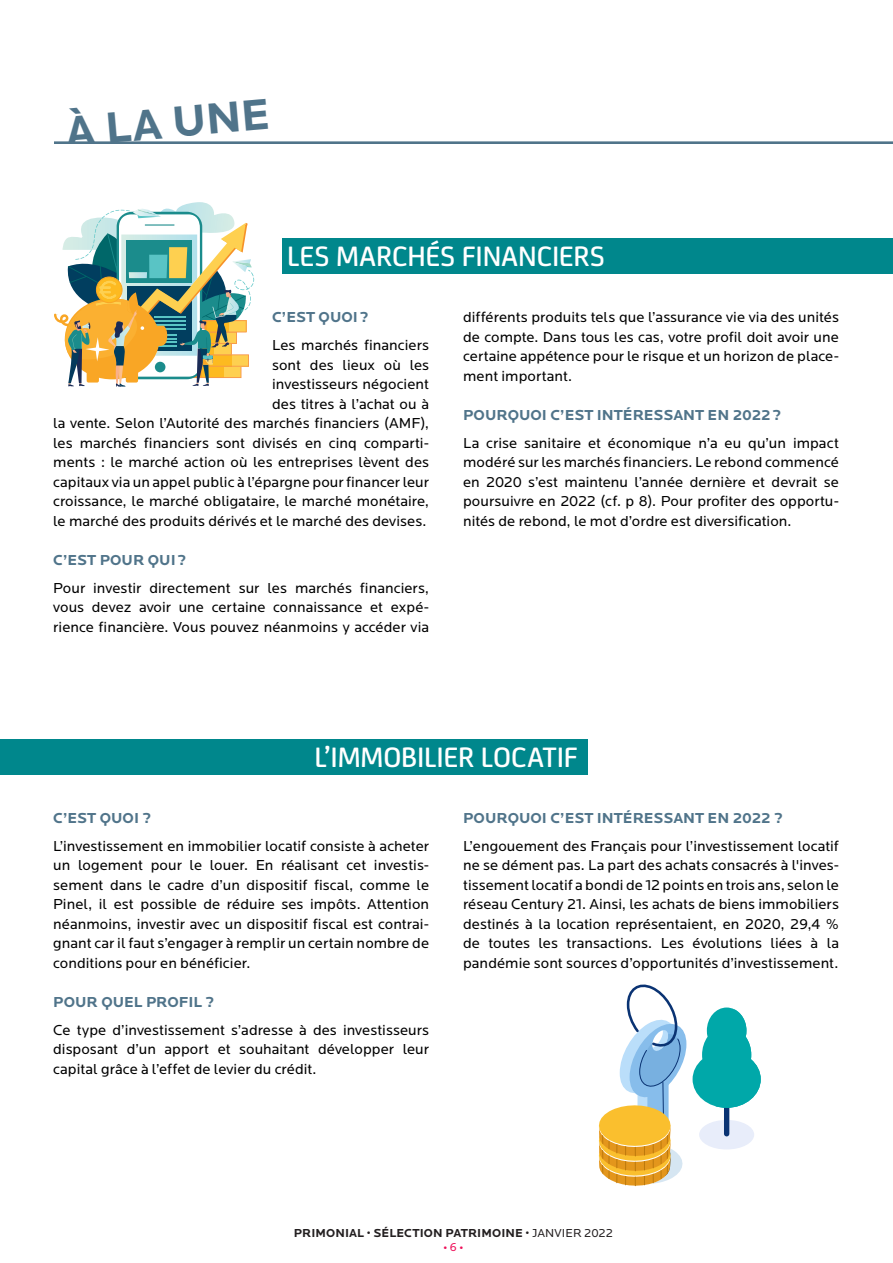
<style>
.page{position:relative;width:893px;height:1263px;background:#fff}
.page>*{position:absolute;margin:0;border:0;box-sizing:border-box;transform-origin:0 0}
.t1{font:700 45px "Locator";color:#50748a}
.t2{font:500 30px "FS Joey";letter-spacing:-.005em;color:#fff}
.t3{font:15px/19.5px "Locator";letter-spacing:.005em;color:#000001;text-align:justify}
.t4{font:700 15px "Locator";color:#50748a}
.t5{font:700 12px "Locator";letter-spacing:.005em;color:#231f20}
.t6{font:12px "Locator";color:#ee1059}
.s1{font-weight:300}
.s2{font-weight:400}
</style>
<div class="page">
<div style="left:282px;top:238px;width:611px;height:36px;background:#00878c"></div>
<div style="left:0;top:739px;width:588px;height:35px;background:#00878c"></div>
<hr style="left:54px;top:141px;width:839px;height:3px;background:#50748a">
<svg style="left:598px;top:984px;width:89px;height:203px"></svg>
<div style="left:699px;top:1120px;width:55px;height:29px;background:#e8edfa;border-radius:50%"></div>
<div style="left:724px;top:1093px;width:5px;height:43px;background:#0a3373;border-radius:3px"></div>
<svg style="left:693px;top:1007px;width:68px;height:101px"></svg>
<svg style="left:54px;top:202px;width:200px;height:185px"></svg>
<p class="t1" style="left:63px;top:106px;width:206px;rotate:-5deg">À LA UNE</p>
<p class="t2" style="left:287px;top:234px;width:319px">LES MARCHÉS FINANCIERS</p>
<p class="t4" style="left:272px;top:308px;width:98px">C’EST QUOI?</p>
<p class="t3" style="left:53px;top:336px;width:377px;text-align:right">Les marchés financiers<br>sont des lieux où les<br>investisseurs négocient<br>des titres à l’achat ou à<br>la vente. Selon l’Autorité des marchés financiers (AMF), les marchés financiers sont divisés en cinq comparti&shy;ments : le marché action où les entreprises lèvent des capitaux via un appel public à l’épargne pour financer leur croissance, le marché obligataire, le marché monétaire, le marché des produits dérivés et le marché des devises.</p>
<p class="t4" style="left:53px;top:551px;width:135px">C’EST POUR QUI?</p>
<p class="t3" style="left:53px;top:578px;width:377px">Pour investir directement sur les marchés financiers, vous devez avoir une certaine connaissance et expé&shy;rience financière. Vous pouvez néanmoins y accéder via</p>
<p class="t3" style="left:463px;top:308px;width:377px">différents produits tels que l’assurance vie via des unités de compte. Dans tous les cas, votre profil doit avoir une certaine appétence pour le risque et un horizon de place&shy;ment important.</p>
<p class="t4" style="left:463px;top:406px;width:320px">POURQUOI C’EST INTÉRESSANT EN 2022?</p>
<p class="t3" style="left:463px;top:433px;width:377px">La crise sanitaire et économique n’a eu qu’un impact modéré sur les marchés financiers. Le rebond commencé en 2020 s’est maintenu l’année dernière et devrait se poursuivre en 2022 (cf. p 8). Pour profiter des opportu&shy;nités de rebond, le mot d’ordre est diversification.</p>
<p class="t2" style="left:314px;top:735px;width:265px">L’IMMOBILIER LOCATIF</p>
<p class="t4" style="left:53px;top:809px;width:99px">C’EST QUOI ?</p>
<p class="t3" style="left:53px;top:836px;width:377px">L’investissement en immobilier locatif consiste à acheter un logement pour le louer. En réalisant cet investis&shy;sement dans le cadre d’un dispositif fiscal, comme le Pinel, il est possible de réduire ses impôts. Attention néanmoins, investir avec un dispositif fiscal est contrai&shy;gnant car il faut s’engager à remplir un certain nombre de conditions pour en bénéficier.</p>
<p class="t4" style="left:53px;top:993px;width:163px">POUR QUEL PROFIL ?</p>
<p class="t3" style="left:53px;top:1020px;width:377px">Ce type d’investissement s’adresse à des investisseurs disposant d’un apport et souhaitant développer leur capital grâce à l’effet de levier du crédit.</p>
<p class="t4" style="left:463px;top:809px;width:321px">POURQUOI C’EST INTÉRESSANT EN 2022 ?</p>
<p class="t3" style="left:463px;top:836px;width:377px">L’engouement des Français pour l’investissement locatif ne se dément pas. La part des achats consacrés à l'inves&shy;tissement locatif a bondi de 12 points en trois ans, selon le réseau Century 21. Ainsi, les achats de biens immobiliers destinés à la location représentaient, en 2020, 29,4 % de toutes les transactions. Les évolutions liées à la pandémie sont sources d’opportunités d’investissement.</p>
<p class="t5" style="left:294px;top:1226px;width:321px">PRIMONIAL <span class="s1">•</span> SÉLECTION PATRIMOINE <span class="s1">•</span> <span class="s2">JANVIER 2022</span></p>
<p class="t6" style="left:443px;top:1240px;width:22px">• 6 <span class="s1">•</span></p>
</div>
